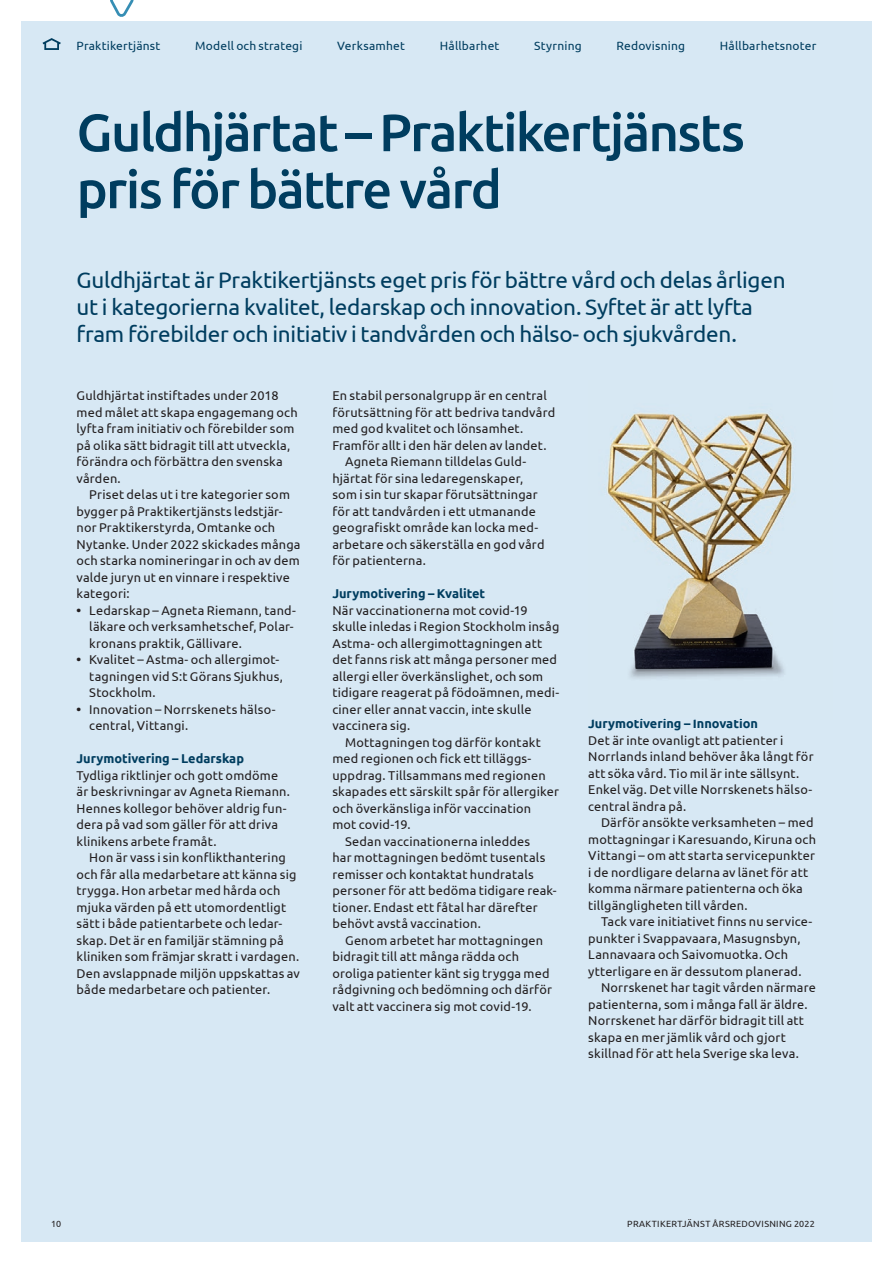
<style>
.page{position:relative;width:893px;height:1263px;background:#fff}
.page>*{position:absolute;margin:0;border:0;box-sizing:border-box;transform-origin:0 0}
.t1{font:500 52.5px/57px "Ubuntu";letter-spacing:-.035em;color:#003d5f}
.t2{font:22.5px/27px "Ubuntu";letter-spacing:-.01em;color:#003d5f}
.t3{font:12.75px/16.5px "Ubuntu";letter-spacing:.015em;color:#231f20}
.t4{font:700 12.75px "Ubuntu";color:#003d5f}
.t5{font:12px "Ubuntu";letter-spacing:.015em;color:#003d5f}
.t6{font:9px "Ubuntu";letter-spacing:.035em;color:#231f20}
.s1{font-weight:700}
</style>
<div class="page">
<div style="left:21px;top:21px;width:851px;height:1221px;background:#d7e8f4"></div>
<img style="left:606px;top:413px;width:187px;height:306px">
<img style="left:592px;top:719px;width:150px;height:1px">
<svg style="left:43px;top:38px;width:18px;height:12px"></svg>
<svg style="left:110px;top:0;width:23px;height:17px"></svg>
<p class="t5" style="left:77px;top:38px;width:85px">Praktikertjänst</p>
<p class="t5" style="left:195px;top:38px;width:109px">Modell och strategi</p>
<p class="t5" style="left:337px;top:38px;width:69px">Verksamhet</p>
<p class="t5" style="left:440px;top:38px;width:61px">Hållbarhet</p>
<p class="t5" style="left:534px;top:38px;width:49px">Styrning</p>
<p class="t5" style="left:616px;top:38px;width:70px">Redovisning</p>
<p class="t5" style="left:720px;top:38px;width:98px">Hållbarhetsnoter</p>
<h1 class="t1" style="left:77px;top:102px;width:670px">Guldhjärtat – Praktikertjänsts pris för bättre vård</h1>
<h2 class="t2" style="left:77px;top:266px;width:711px">Guldhjärtat är Praktikertjänsts eget pris för bättre vård och delas årligen ut i kategorierna kvalitet, ledarskap och innovation. Syftet är att lyfta fram förebilder och initiativ i tandvården och hälso- och sjukvården.</h2>
<p class="t3" style="left:77px;top:387px;width:223px">Guldhjärtat instiftades under 2018 med målet att skapa engagemang och lyfta fram initiativ och förebilder som på olika sätt bidragit till att utveckla, förändra och förbättra den svenska vården.</p>
<p class="t3" style="left:77px;top:486px;width:226px;text-indent:13px">Priset delas ut i tre kategorier som bygger på Praktikertjänsts ledstjär&shy;nor Praktikerstyrda, Omtanke och<br>Nytanke. Under 2022 skickades många och starka nomineringar in och av dem valde juryn ut en vinnare i respektive kategori:</p>
<p class="t3" style="left:89px;top:601px;width:208px;text-indent:-13px"><span class="s1">•</span> Ledarskap – Agneta Riemann, tand&shy;läkare och verksamhetschef, Polar&shy;kronans praktik, Gällivare.</p>
<p class="t3" style="left:89px;top:651px;width:195px;text-indent:-13px"><span class="s1">•</span> Kvalitet – Astma- och allergimot&shy;tagningen vid S:t Görans Sjukhus,<br>Stockholm.</p>
<p class="t3" style="left:89px;top:700px;width:188px;text-indent:-13px"><span class="s1">•</span> Innovation – Norrskenets hälso&shy;central, Vittangi.</p>
<p class="t4" style="left:77px;top:751px;width:169px">Jurymotivering – Ledarskap</p>
<p class="t3" style="left:77px;top:766px;width:215px">Tydliga riktlinjer och gott omdöme är beskrivningar av Agneta Riemann.<br>Hennes kollegor behöver aldrig fun&shy;dera på vad som gäller för att driva klinikens arbete framåt.</p>
<p class="t3" style="left:77px;top:849px;width:225px;text-indent:13px">Hon är vass i sin konflikthantering och får alla medarbetare att känna sig trygga. Hon arbetar med hårda och mjuka värden på ett utomordentligt sätt i både patientarbete och ledar&shy;skap. Det är en familjär stämning på kliniken som främjar skratt i vardagen.<br>Den avslappnade miljön uppskattas av både med arbetare och patienter.</p>
<p class="t3" style="left:332px;top:387px;width:216px">En stabil personalgrupp är en central</p>
<p class="t3" style="left:332px;top:403px;width:224px">förutsättning för att bedriva tandvård</p>
<p class="t3" style="left:332px;top:420px;width:192px">med god kvalitet och lönsamhet.</p>
<p class="t3" style="left:332px;top:436px;width:216px">Framför allt i den här delen av landet.</p>
<p class="t3" style="left:345px;top:453px;width:182px">Agneta Riemann tilldelas Guld-</p>
<p class="t3" style="left:332px;top:469px;width:192px">hjärtat för sina ledaregenskaper,</p>
<p class="t3" style="left:332px;top:486px;width:207px">som i sin tur skapar förutsättningar</p>
<p class="t3" style="left:332px;top:502px;width:205px">för att tandvården i ett utmanande</p>
<p class="t3" style="left:332px;top:519px;width:207px">geografiskt område kan locka med-</p>
<p class="t3" style="left:332px;top:535px;width:214px">arbetare och säkerställa en god vård</p>
<p class="t3" style="left:332px;top:552px;width:95px">för patienterna.</p>
<p class="t4" style="left:332px;top:586px;width:154px">Jurymotivering – Kvalitet</p>
<p class="t3" style="left:332px;top:601px;width:229px">När vaccinationerna mot covid-19 skulle inledas i Region Stockholm insåg Astma- och allergimottagningen att det fanns risk att många personer med allergi eller överkänslighet, och som tidigare reagerat på födoämnen, medi&shy;ciner eller annat vaccin, inte skulle vaccinera sig.</p>
<p class="t3" style="left:345px;top:733px;width:197px">Mottagningen tog därför kontakt</p>
<p class="t3" style="left:332px;top:750px;width:200px">med regionen och fick ett tilläggs-</p>
<p class="t3" style="left:332px;top:766px;width:215px">uppdrag. Tillsammans med regionen</p>
<p class="t3" style="left:332px;top:783px;width:228px">skapades ett särskilt spår för allergiker</p>
<p class="t3" style="left:332px;top:799px;width:200px">och överkänsliga inför vaccination</p>
<p class="t3" style="left:332px;top:816px;width:80px">mot covid-19.</p>
<p class="t3" style="left:345px;top:832px;width:187px">Sedan vaccinationerna inleddes</p>
<p class="t3" style="left:332px;top:849px;width:215px">har mottagningen bedömt tusentals</p>
<p class="t3" style="left:332px;top:865px;width:203px">remisser och kontaktat hundratals</p>
<p class="t3" style="left:332px;top:882px;width:226px">personer för att bedöma tidigare reak-</p>
<p class="t3" style="left:332px;top:898px;width:207px">tioner. Endast ett fåtal har där efter</p>
<p class="t3" style="left:332px;top:915px;width:150px">behövt avstå vaccination.</p>
<p class="t3" style="left:345px;top:931px;width:200px">Genom arbetet har mottagningen</p>
<p class="t3" style="left:332px;top:948px;width:188px">bidragit till att många rädda och</p>
<p class="t3" style="left:332px;top:964px;width:219px">oroliga patienter känt sig trygga med</p>
<p class="t3" style="left:332px;top:981px;width:221px">rådgivning och bedömning och därför</p>
<p class="t3" style="left:332px;top:997px;width:201px">valt att vaccinera sig mot covid-19.</p>
<p class="t4" style="left:588px;top:716px;width:171px">Jurymotivering – Innovation</p>
<p class="t3" style="left:588px;top:732px;width:227px">Det är inte ovanligt att patienter i Norrlands inland behöver åka långt för att söka vård. Tio mil är inte sällsynt.<br>Enkel väg. Det ville Norrskenets hälso&shy;central ändra på.</p>
<p class="t3" style="left:588px;top:814px;width:229px;text-indent:13px">Därför ansökte verksamheten – med mottagningar i Karesuando, Kiruna och Vittangi – om att starta servicepunkter i de nordligare delarna av länet för att komma närmare patienterna och öka tillgängligheten till vården.</p>
<p class="t3" style="left:601px;top:913px;width:213px">Tack vare initiativet finns nu service-</p>
<p class="t3" style="left:588px;top:930px;width:214px">punkter i Svappavaara, Masugnsbyn,</p>
<p class="t3" style="left:588px;top:946px;width:201px">Lannavaara och Saivomuotka. Och</p>
<p class="t3" style="left:588px;top:963px;width:215px">ytterligare en är dessutom planerad.</p>
<p class="t3" style="left:601px;top:979px;width:216px">Norrskenet har tagit vården närmare</p>
<p class="t3" style="left:588px;top:996px;width:221px">patienterna, som i många fall är äldre.</p>
<p class="t3" style="left:588px;top:1012px;width:217px">Norrskenet har därför bidragit till att</p>
<p class="t3" style="left:588px;top:1029px;width:199px">skapa en mer jämlik vård och gjort</p>
<p class="t3" style="left:588px;top:1045px;width:212px">skillnad för att hela Sverige ska leva.</p>
<p class="t6" style="left:51px;top:1218px;width:12px">10</p>
<p class="t6" style="left:627px;top:1218px;width:189px">PRAKTIKERTJÄNST ÅRSREDOVISNING 2022</p>
</div>
